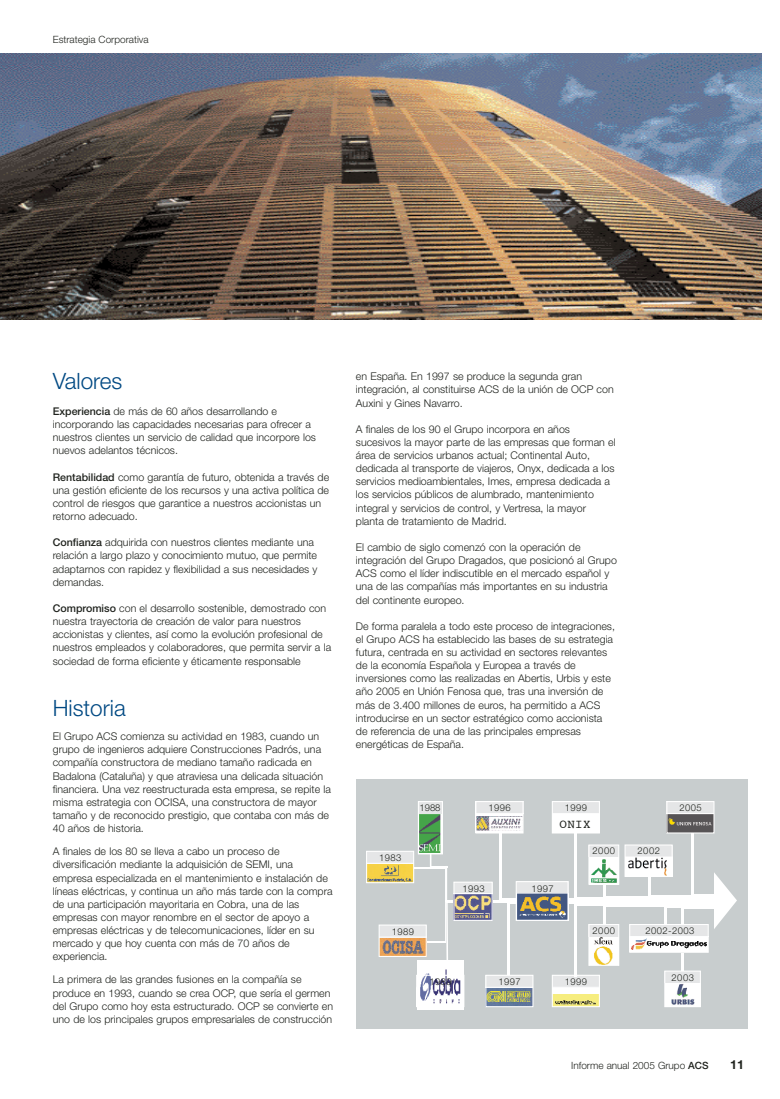
<style>
.page{position:relative;width:780px;height:1099px;background:#fff}
.page>*{position:absolute;margin:0;border:0;box-sizing:border-box;transform-origin:0 0}
.t1{font:300 22.5px "Helvetica Neue";color:#004983}
.t2{font:12.5px "Courier";color:#20231e}
.t3{font:700 12.5px "Helvetica Neue";color:#20231e}
.t4{font:300 10.62px/13.1px "Helvetica Neue";color:#20231e}
.t5{font:300 10px "Helvetica Neue";color:#20231e}
.t6{font:300 9.38px "Helvetica Neue";letter-spacing:.045em;color:#20231e}
.s1{font-weight:500}
</style>
<div class="page">
<div style="left:356px;top:779px;width:391px;height:249px;background:#c8cdce"></div>
<img style="left:0;top:54px;width:761px;height:265px">
<svg style="left:681px;top:953px;width:2px;height:17px"></svg>
<hr style="left:682px;top:906px;width:34px;height:2px;background:#fff">
<hr style="left:604px;top:896px;width:112px;height:2px;background:#fff">
<hr style="left:604px;top:904px;width:112px;height:2px;background:#fff">
<hr style="left:574px;top:830px;width:3px;height:68px;background:#fff">
<hr style="left:499px;top:830px;width:2px;height:69px;background:#fff">
<hr style="left:500px;top:898px;width:218px;height:2px;background:#fff">
<hr style="left:508px;top:901px;width:210px;height:2px;background:#fff">
<hr style="left:445px;top:900px;width:272px;height:1px;background:#fff">
<img style="left:417px;top:987px;width:47px;height:22px">
<div style="left:416px;top:974px;width:48px;height:33px;border:1px solid #fff"></div>
<img style="left:487px;top:987px;width:44px;height:18px">
<div style="left:485px;top:974px;width:48px;height:33px;border:1px solid #fff"></div>
<div style="left:552px;top:975px;width:47px;height:31px;background:#fff"></div>
<img style="left:553px;top:994px;width:45px;height:11px">
<div style="left:551px;top:974px;width:49px;height:33px;border:1px solid #fff"></div>
<div style="left:664px;top:971px;width:36px;height:35px;background:#fff"></div>
<img style="left:671px;top:984px;width:23px;height:21px">
<div style="left:664px;top:971px;width:36px;height:12px;background:#e5e6e7"></div>
<div style="left:664px;top:970px;width:36px;height:37px;border:1px solid #fff"></div>
<div style="left:476px;top:801px;width:47px;height:32px;background:linear-gradient(to right,#fff,#fff)"></div>
<svg style="left:477px;top:803px;width:44px;height:11px"></svg>
<img style="left:477px;top:816px;width:44px;height:14px">
<div style="left:475px;top:801px;width:48px;height:32px;border:1px solid #fff"></div>
<div style="left:552px;top:801px;width:47px;height:32px;background:#fff"></div>
<svg style="left:553px;top:803px;width:45px;height:10px"></svg>
<div style="left:551px;top:801px;width:49px;height:32px;border:1px solid #fff"></div>
<div style="left:366px;top:850px;width:48px;height:33px;border:1px solid #fff"></div>
<div style="left:629px;top:924px;width:79px;height:28px;background:#fff"></div>
<img style="left:631px;top:938px;width:75px;height:11px">
<div style="left:589px;top:924px;width:29px;height:41px;background:#fff"></div>
<img style="left:605px;top:940px;width:8px;height:23px">
<div style="left:589px;top:924px;width:29px;height:12px;background:#e5e6e7"></div>
<div style="left:588px;top:924px;width:31px;height:41px;border:1px solid #fff"></div>
<img style="left:420px;top:813px;width:21px;height:38px">
<div style="left:418px;top:801px;width:24px;height:12px;background:#e5e6e7"></div>
<div style="left:418px;top:801px;width:25px;height:53px;border:1px solid #fff"></div>
<div style="left:625px;top:845px;width:47px;height:31px;background:#fff"></div>
<img style="left:628px;top:857px;width:39px;height:17px">
<svg style="left:626px;top:846px;width:44px;height:11px"></svg>
<div style="left:624px;top:844px;width:48px;height:32px;border:1px solid #fff"></div>
<img style="left:605px;top:857px;width:12px;height:25px">
<div style="left:589px;top:845px;width:29px;height:12px;background:#e5e6e7"></div>
<div style="left:588px;top:844px;width:31px;height:40px;border:1px solid #fff"></div>
<svg style="left:714px;top:872px;width:23px;height:57px"></svg>
<hr style="left:576px;top:903px;width:140px;height:2px;background:#fff">
<svg style="left:366px;top:851px;width:239px;height:136px"></svg>
<hr style="left:648px;top:869px;width:2px;height:27px;background:#fff">
<hr style="left:649px;top:895px;width:67px;height:2px;background:#fff">
<hr style="left:691px;top:821px;width:2px;height:74px;background:#fff">
<hr style="left:692px;top:894px;width:24px;height:2px;background:#fff">
<img style="left:668px;top:814px;width:44px;height:17px">
<svg style="left:668px;top:803px;width:44px;height:11px"></svg>
<div style="left:666px;top:801px;width:48px;height:32px;border:1px solid #fff"></div>
<hr style="left:665px;top:905px;width:51px;height:2px;background:#fff">
<svg style="left:629px;top:906px;width:79px;height:30px"></svg>
<p class="t5" style="left:53px;top:36px;width:97px">Estrategia Corporativa</p>
<h1 class="t1" style="left:53px;top:373px;width:71px">Valores</h1>
<p class="t4" style="left:53px;top:405px;width:265px"><span class="s1">Experiencia</span> de más de 60 años desarrollando e incorporando las capacidades necesarias para ofrecer a nuestros clientes un servicio de calidad que incorpore los nuevos adelantos técnicos.</p>
<p class="t4" style="left:53px;top:471px;width:278px"><span class="s1">Rentabilidad</span> como garantía de futuro, obtenida a través de una gestión eficiente de los recursos y una activa política de control de riesgos que garantice a nuestros accionistas un retorno adecuado.</p>
<p class="t4" style="left:53px;top:537px;width:266px"><span class="s1">Confianza</span> adquirida con nuestros clientes mediante una relación a largo plazo y conocimiento mutuo, que permite adaptarnos con rapidez y flexibilidad a sus necesidades y demandas.</p>
<p class="t4" style="left:53px;top:602px;width:280px"><span class="s1">Compromiso</span> con el desarrollo sostenible, demostrado con nuestra trayectoria de creación de valor para nuestros accionistas y clientes, así como la evolución profesional de nuestros empleados y colaboradores, que permita servir a la sociedad de forma eficiente y éticamente responsable</p>
<h1 class="t1" style="left:53px;top:699px;width:74px">Historia</h1>
<p class="t4" style="left:53px;top:730px;width:280px">El Grupo ACS comienza su actividad en 1983, cuando un grupo de ingenieros adquiere Construcciones Padrós, una compañía constructora de mediano tamaño radicada en Badalona (Cataluña) y que atraviesa una delicada situación financiera. Una vez reestructurada esta empresa, se repite la misma estrategia con OCISA, una constructora de mayor tamaño y de reconocido prestigio, que contaba con más de 40 años de historia.</p>
<p class="t4" style="left:53px;top:845px;width:281px">A finales de los 80 se lleva a cabo un proceso de diversificación mediante la adquisición de SEMI, una empresa especializada en el mantenimiento e instalación de líneas eléctricas, y continua un año más tarde con la compra de una participación mayoritaria en Cobra, una de las empresas con mayor renombre en el sector de apoyo a empresas eléctricas y de telecomunicaciones, líder en su mercado y que hoy cuenta con más de 70 años de experiencia.</p>
<p class="t4" style="left:53px;top:974px;width:282px">La primera de las grandes fusiones en la compañía se produce en 1993, cuando se crea OCP, que sería el germen del Grupo como hoy esta estructurado. OCP se convierte en uno de los principales grupos empresariales de construcción</p>
<p class="t4" style="left:356px;top:371px;width:259px">en España. En 1997 se produce la segunda gran integración, al constituirse ACS de la unión de OCP con<br>Auxini y Gines Navarro.</p>
<p class="t4" style="left:356px;top:423px;width:261px">A finales de los 90 el Grupo incorpora en años sucesivos la mayor parte de las empresas que forman el área de servicios urbanos actual; Continental Auto, dedicada al transporte de viajeros, Onyx, dedicada a los servicios medioambientales, Imes, empresa dedicada a los servicios públicos de alumbrado, mantenimiento integral y servicios de control, y Vertresa, la mayor planta de tratamiento de Madrid.</p>
<p class="t4" style="left:356px;top:541px;width:262px">El cambio de siglo comenzó con la operación de integración del Grupo Dragados, que posicionó al Grupo ACS como el líder indiscutible en el mercado español y una de las compañías más importantes en su industria del continente europeo.</p>
<p class="t4" style="left:356px;top:620px;width:260px">De forma paralela a todo este proceso de integraciones, el Grupo ACS ha establecido las bases de su estrategia futura, centrada en su actividad en sectores relevantes de la economía Española y Europea a través de inversiones como las realizadas en Abertis, Urbis y este año 2005 en Unión Fenosa que, tras una inversión de más de 3.400 millones de euros, ha permitido a ACS introducirse en un sector estratégico como accionista de referencia de una de las principales empresas energéticas de España.</p>
<p class="t6" style="left:379px;top:854px;width:24px">1983</p>
<p class="t6" style="left:419px;top:804px;width:23px">1988</p>
<p class="t6" style="left:488px;top:804px;width:24px">1996</p>
<p class="t6" style="left:565px;top:804px;width:24px">1999</p>
<p class="t2" style="left:559px;top:818px;width:32px">ONIX</p>
<p class="t6" style="left:462px;top:884px;width:24px">1993</p>
<p class="t6" style="left:531px;top:884px;width:24px">1997</p>
<p class="t6" style="left:592px;top:847px;width:24px">2000</p>
<p class="t6" style="left:637px;top:847px;width:24px">2002</p>
<p class="t6" style="left:679px;top:804px;width:24px">2005</p>
<p class="t6" style="left:391px;top:928px;width:24px">1989</p>
<p class="t6" style="left:592px;top:927px;width:24px">2000</p>
<p class="t6" style="left:645px;top:927px;width:51px">2002-2003</p>
<p class="t6" style="left:429px;top:977px;width:24px">1989</p>
<p class="t6" style="left:498px;top:977px;width:24px">1997</p>
<p class="t6" style="left:565px;top:977px;width:24px">1999</p>
<p class="t6" style="left:671px;top:973px;width:24px">2003</p>
<p class="t5" style="left:571px;top:1062px;width:139px">Informe anual 2005 Grupo <span class="s1">ACS</span></p>
<p class="t3" style="left:730px;top:1060px;width:15px">11</p>
</div>
